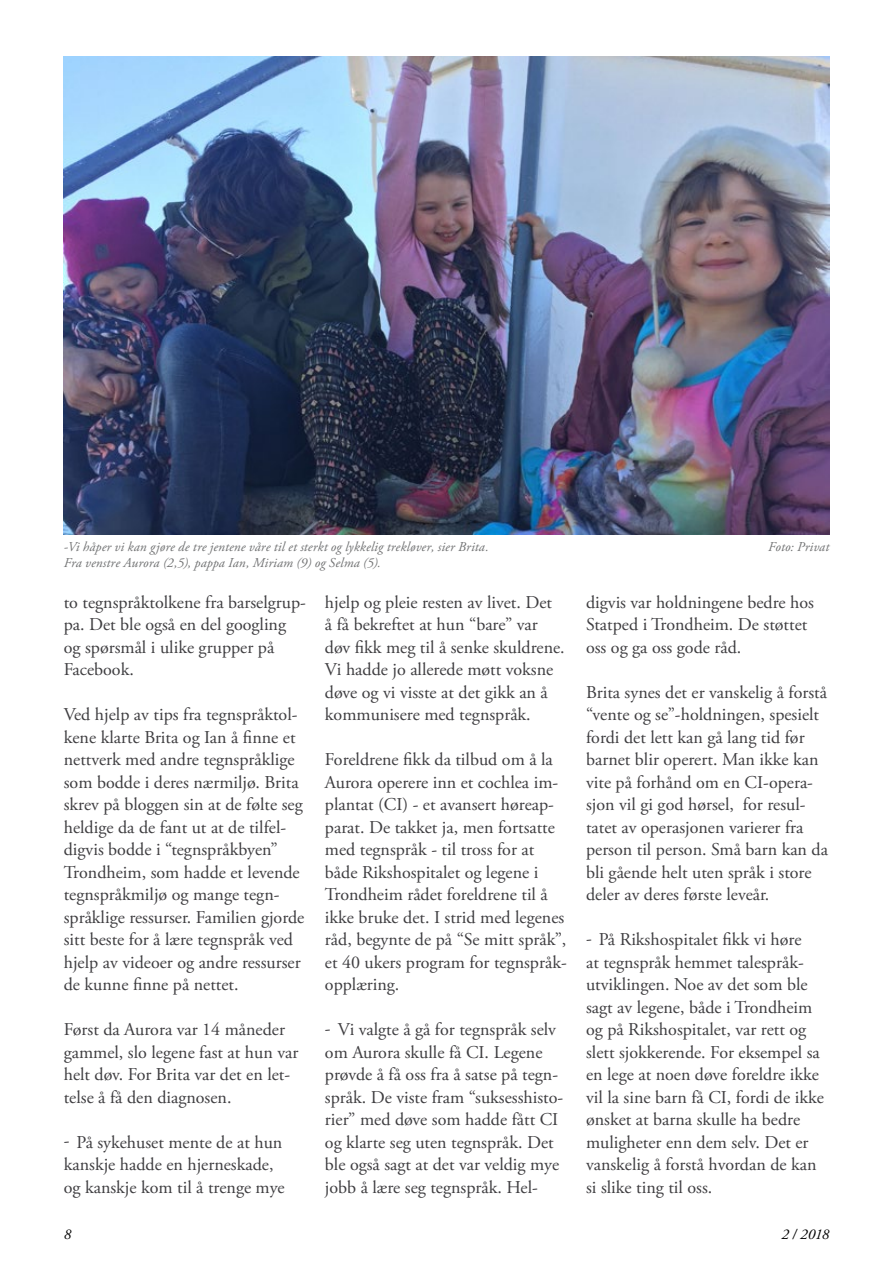
<style>
.page{position:relative;width:893px;height:1263px;background:#fff}
.page>*{position:absolute;margin:0;border:0;box-sizing:border-box;transform-origin:0 0}
.t1{font:18px/22.5px "Adobe Garamond Pro";color:#3e3d40}
.t2{font:italic 15px "Adobe Garamond Pro";color:#000}
.t3{font:italic 13.5px/15.8px "Adobe Garamond Pro";letter-spacing:.01em;color:#707172}
</style>
<div class="page">
<img style="left:64px;top:56px;width:765px;height:478px">
<p class="t3" style="left:64px;top:539px;width:426px">-Vi håper vi kan gjøre de tre jentene våre til et sterkt og lykkelig trekløver, sier Brita.<br>Fra venstre Aurora (2,5), pappa Ian, Miriam (9) og Selma (5).</p>
<p class="t3" style="left:768px;top:539px;width:63px">Foto: Privat</p>
<p class="t1" style="left:64px;top:591px;width:244px">to tegnspråktolkene fra barselgrup&shy;pa. Det ble også en del googling og spørsmål i ulike grupper på<br>Facebook.</p>
<p class="t1" style="left:64px;top:704px;width:242px">Ved hjelp av tips fra tegnspråktol&shy;kene klarte Brita og Ian å finne et nettverk med andre tegnspråklige som bodde i deres nærmiljø. Brita skrev på bloggen sin at de følte seg heldige da de fant ut at de tilfel&shy;digvis bodde i “tegnspråkbyen” Trondheim, som hadde et levende tegnspråkmiljø og mange tegn&shy;språklige ressurser. Familien gjorde sitt beste for å lære tegnspråk ved hjelp av videoer og andre ressurser de kunne finne på nettet.</p>
<p class="t1" style="left:64px;top:1019px;width:236px">Først da Aurora var 14 måneder gammel, slo legene fast at hun var helt døv. For Brita var det en let&shy;telse å få den diagnosen.</p>
<p class="t1" style="left:64px;top:1131px;width:222px">- På sykehuset mente de at hun kanskje hadde en hjerneskade, og kanskje kom til å trenge mye</p>
<p class="t1" style="left:325px;top:591px;width:241px">hjelp og pleie resten av livet. Det<br>å få bekreftet at hun “bare” var døv fikk meg til å senke skuldrene.<br>Vi hadde jo allerede møtt voksne døve og vi visste at det gikk an å kommunisere med tegnspråk.</p>
<p class="t1" style="left:325px;top:749px;width:243px">Foreldrene fikk da tilbud om å la<br>Aurora operere inn et cochlea im&shy;plantat (CI) - et avansert høreap&shy;parat. De takket ja, men fortsatte med tegnspråk - til tross for at både Rikshospitalet og legene i<br>Trondheim rådet foreldrene til å ikke bruke det. I strid med legenes råd, begynte de på “Se mitt språk”, et 40 ukers program for tegnspråk&shy;opplæring.</p>
<p class="t1" style="left:325px;top:1019px;width:240px">- Vi valgte å gå for tegnspråk selv om Aurora skulle få CI. Legene prøvde å få oss fra å satse på tegn&shy;språk. De viste fram “suksesshisto&shy;rier” med døve som hadde fått CI og klarte seg uten tegnspråk. Det ble også sagt at det var veldig mye jobb å lære seg tegnspråk. Hel-</p>
<p class="t1" style="left:586px;top:591px;width:229px">digvis var holdningene bedre hos<br>Statped i Trondheim. De støttet oss og ga oss gode råd.</p>
<p class="t1" style="left:586px;top:681px;width:243px">Brita synes det er vanskelig å forstå “vente og se”-holdningen, spesielt fordi det lett kan gå lang tid før barnet blir operert. Man ikke kan vite på forhånd om en CI-opera&shy;sjon vil gi god hørsel, for resul&shy;tatet av operasjonen varierer fra person til person. Små barn kan da bli gående helt uten språk i store deler av deres første leveår.</p>
<p class="t1" style="left:586px;top:929px;width:239px">- På Rikshospitalet fikk vi høre<br>at tegnspråk hemmet talespråk&shy;utviklingen. Noe av det som ble sagt av legene, både i Trondheim og på Rikshospitalet, var rett og slett sjokkerende. For eksempel sa en lege at noen døve foreldre ikke vil la sine barn få CI, fordi de ikke ønsket at barna skulle ha bedre muligheter enn dem selv. Det er vanskelig å forstå hvordan de kan si slike ting til oss.</p>
<p class="t2" style="left:64px;top:1225px;width:9px">8</p>
<p class="t2" style="left:781px;top:1225px;width:49px">2 / 2018</p>
</div>
